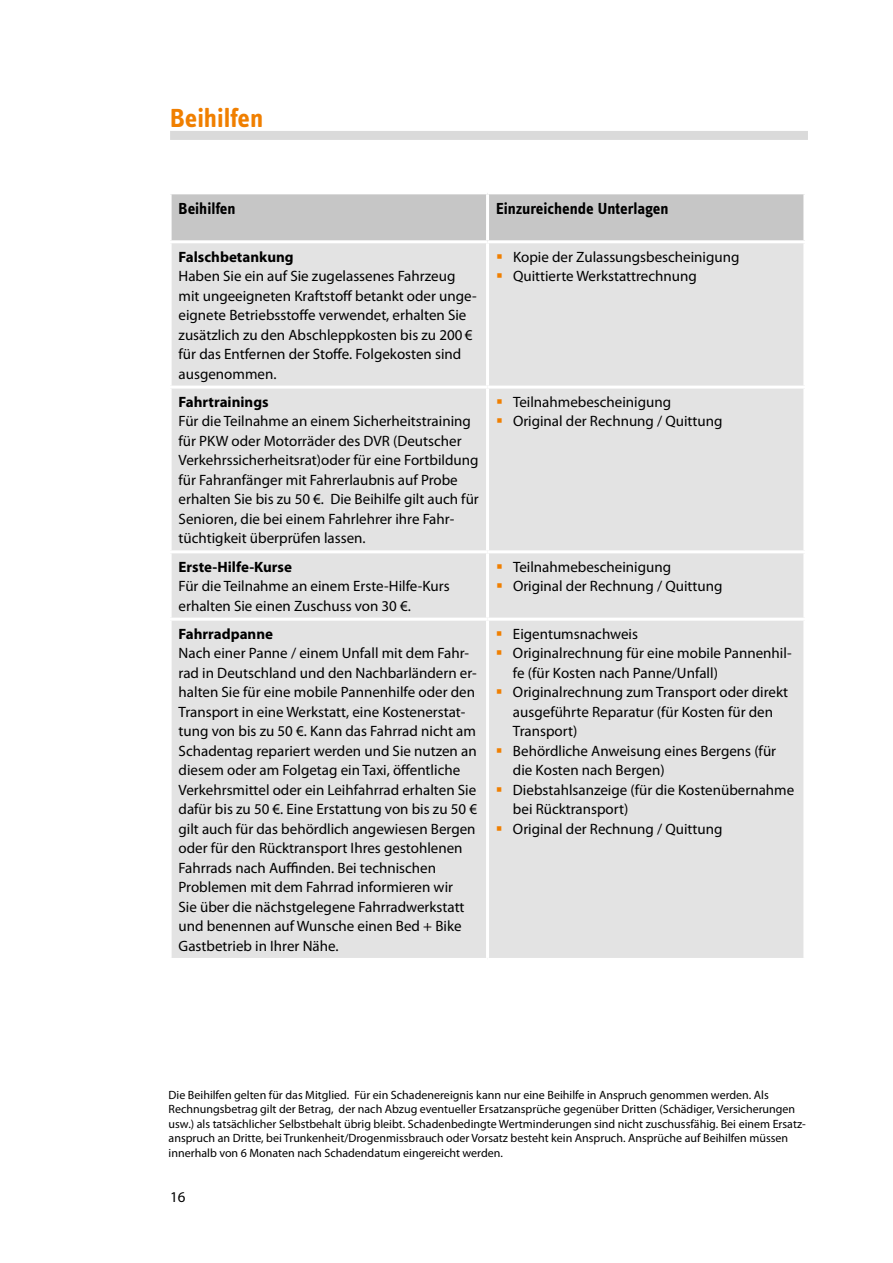
<style>
.page{position:relative;width:893px;height:1263px;background:#fff}
.page>*{position:absolute;margin:0;border:0;box-sizing:border-box;transform-origin:0 0}
.t1{font:700 27px "Info Text";color:#f07f00}
.t2{font:700 16.5px "Info Text";color:#000}
.t3{font:15px/19.5px "Myriad Pro";color:#000}
.t4{font:700 15px "Myriad Pro";color:#000}
.t5{font:12px/14.4px "Myriad Pro";color:#000}
</style>
<div class="page">
<div style="left:172px;top:194px;width:631px;height:46px;background:#c6c6c6"></div>
<div style="left:172px;top:243px;width:631px;height:715px;background:#e3e3e3"></div>
<hr style="left:486px;top:194px;width:3px;height:46px;background:#fff">
<hr style="left:486px;top:243px;width:3px;height:143px;background:#fff">
<hr style="left:169px;top:386px;width:318px;height:3px;background:#fff">
<hr style="left:487px;top:386px;width:319px;height:3px;background:#fff">
<hr style="left:486px;top:389px;width:3px;height:161px;background:#fff">
<hr style="left:169px;top:550px;width:318px;height:3px;background:#fff">
<hr style="left:487px;top:550px;width:319px;height:3px;background:#fff">
<hr style="left:486px;top:553px;width:3px;height:65px;background:#fff">
<hr style="left:169px;top:618px;width:318px;height:3px;background:#fff">
<hr style="left:487px;top:618px;width:319px;height:3px;background:#fff">
<hr style="left:486px;top:621px;width:3px;height:337px;background:#fff">
<div style="left:170px;top:131px;width:638px;height:9px;background:#dadada"></div>
<svg style="left:497px;top:254px;width:5px;height:4px"></svg>
<svg style="left:497px;top:273px;width:5px;height:5px"></svg>
<svg style="left:497px;top:399px;width:5px;height:5px"></svg>
<svg style="left:497px;top:419px;width:5px;height:4px"></svg>
<svg style="left:497px;top:564px;width:5px;height:4px"></svg>
<svg style="left:497px;top:583px;width:5px;height:5px"></svg>
<svg style="left:497px;top:631px;width:5px;height:5px"></svg>
<svg style="left:497px;top:651px;width:5px;height:4px"></svg>
<svg style="left:497px;top:690px;width:5px;height:4px"></svg>
<svg style="left:497px;top:748px;width:5px;height:5px"></svg>
<svg style="left:497px;top:787px;width:5px;height:5px"></svg>
<svg style="left:497px;top:826px;width:5px;height:5px"></svg>
<h1 class="t1" style="left:170px;top:102px;width:95px">Beihilfen</h1>
<p class="t2" style="left:179px;top:199px;width:58px">Beihilfen</p>
<p class="t2" style="left:496px;top:199px;width:174px">Einzureichende Unterlagen</p>
<p class="t4" style="left:179px;top:247px;width:117px">Falschbetankung</p>
<p class="t3" style="left:179px;top:266px;width:300px">Haben Sie ein auf Sie zugelassenes Fahrzeug mit ungeeigneten Kraftstoff betankt oder unge&shy;eignete Betriebsstoffe verwendet, erhalten Sie zusätzlich zu den Abschleppkosten bis zu 200 € für das Entfernen der Stoffe. Folgekosten sind ausgenommen.</p>
<p class="t3" style="left:513px;top:247px;width:228px">Kopie der Zulassungsbescheinigung<br>Quittierte Werkstattrechnung</p>
<p class="t4" style="left:179px;top:392px;width:92px">Fahrtrainings</p>
<p class="t3" style="left:179px;top:411px;width:302px">Für die Teilnahme an einem Sicherheitstraining für PKW oder Motorräder des DVR (Deutscher Verkehrssicherheitsrat)oder für eine Fortbildung für Fahranfänger mit Fahrerlaubnis auf Probe erhalten Sie bis zu 50 €. Die Beihilfe gilt auch für Senioren, die bei einem Fahrlehrer ihre Fahr&shy;tüchtigkeit überprüfen lassen.</p>
<p class="t4" style="left:179px;top:557px;width:115px">Erste-Hilfe-Kurse</p>
<p class="t3" style="left:179px;top:576px;width:273px">Für die Teilnahme an einem Erste-Hilfe-Kurs erhalten Sie einen Zuschuss von 30 €.</p>
<p class="t4" style="left:179px;top:624px;width:96px">Fahrradpanne</p>
<p class="t3" style="left:179px;top:643px;width:300px">Nach einer Panne / einem Unfall mit dem Fahr&shy;rad in Deutschland und den Nachbarländern er&shy;halten Sie für eine mobile Pannenhilfe oder den Transport in eine Werkstatt, eine Kostenerstat&shy;tung von bis zu 50 €. Kann das Fahrrad nicht am Schadentag repariert werden und Sie nutzen an diesem oder am Folgetag ein Taxi, öffentliche Verkehrsmittel oder ein Leihfahrrad erhalten Sie dafür bis zu 50 €. Eine Erstattung von bis zu 50 € gilt auch für das behördlich angewiesen Bergen oder für den Rücktransport Ihres gestohlenen Fahrrads nach Auffinden. Bei technischen Problemen mit dem Fahrrad informieren wir<br>Sie über die nächstgelegene Fahrradwerkstatt und benennen auf Wunsche einen Bed + Bike Gastbetrieb in Ihrer Nähe.</p>
<p class="t3" style="left:513px;top:392px;width:211px">Teilnahmebescheinigung<br>Original der Rechnung / Quittung</p>
<p class="t3" style="left:513px;top:557px;width:211px">Teilnahmebescheinigung<br>Original der Rechnung / Quittung</p>
<p class="t3" style="left:513px;top:624px;width:283px">Eigentumsnachweis<br>Originalrechnung für eine mobile Pannenhil&shy;fe (für Kosten nach Panne/Unfall)<br>Originalrechnung zum Transport oder direkt ausgeführte Reparatur (für Kosten für den Transport)<br>Behördliche Anweisung eines Bergens (für die Kosten nach Bergen)<br>Diebstahlsanzeige (für die Kostenübernahme bei Rücktransport)<br>Original der Rechnung / Quittung</p>
<p class="t5" style="left:169px;top:1088px;width:639px">Die Beihilfen gelten für das Mitglied. Für ein Schadenereignis kann nur eine Beihilfe in Anspruch genommen werden. Als Rechnungsbetrag gilt der Betrag, der nach Abzug eventueller Ersatzansprüche gegenüber Dritten (Schädiger, Versicherungen usw.) als tatsächlicher Selbstbehalt übrig bleibt. Schadenbedingte Wertminderungen sind nicht zuschussfähig. Bei einem Ersatz&shy;anspruch an Dritte, bei Trunkenheit/Drogenmissbrauch oder Vorsatz besteht kein Anspruch. Ansprüche auf Beihilfen müssen innerhalb von 6 Monaten nach Schadendatum eingereicht werden.</p>
<p class="t3" style="left:170px;top:1187px;width:17px">16</p>
</div>
